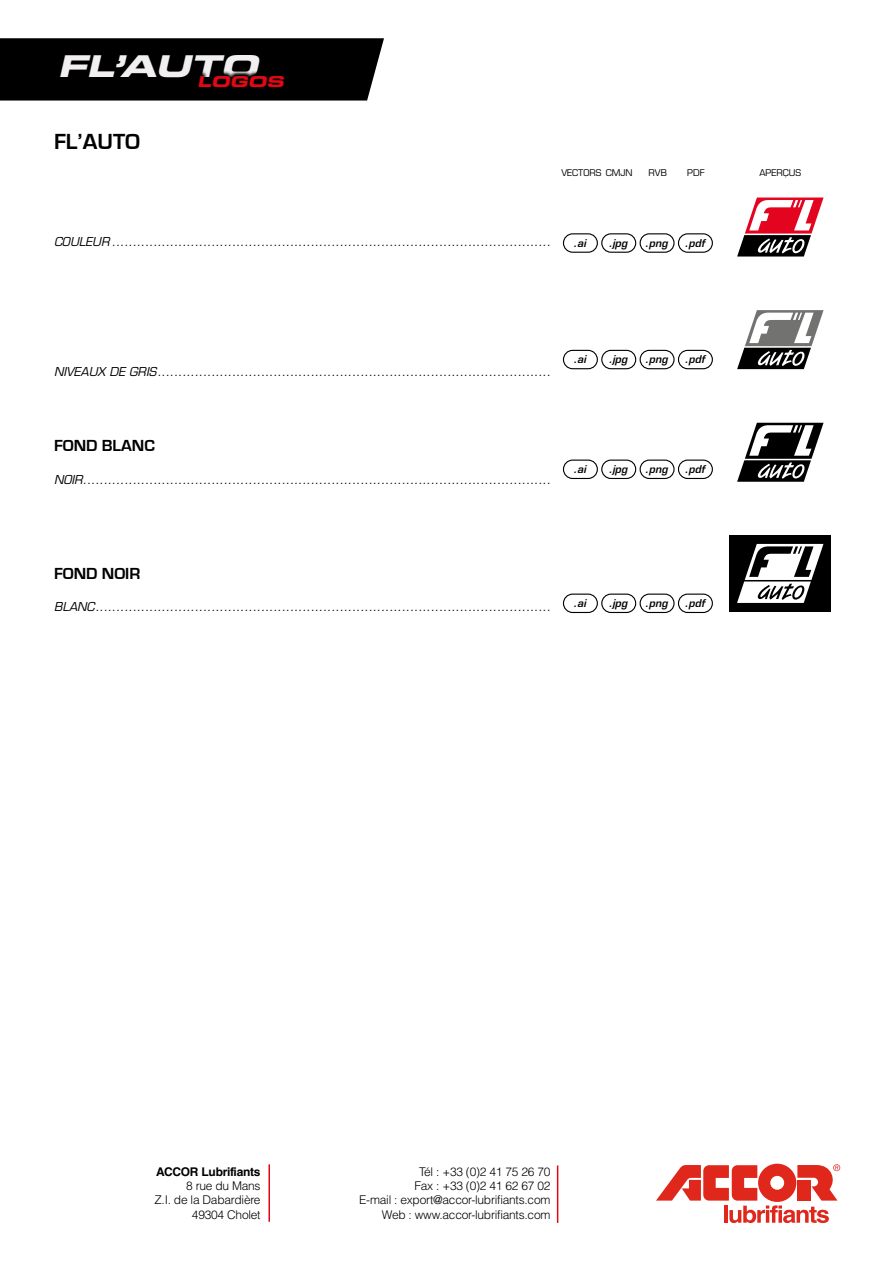
<style>
.page{position:relative;width:893px;height:1263px;background:#fff}
.page>*{position:absolute;margin:0;border:0;box-sizing:border-box;transform-origin:0 0}
.t1{font:italic 30px "Eurostile LT Std Bold Ex 2";color:#f1efef;scale:1.12 1}
.t2{font:700 22.5px "Eurostile";color:#000}
.t3{font:700 16.5px "Eurostile";color:#000}
.t4{font:italic 15px "Eurostile LT Std Bold Ex 2";color:#e30613;scale:1.11 1}
.t5{font:italic 12px "Eurostile LT Std";color:#000}
.t6{font:300 12px/14.4px "Helvetica LT Std";letter-spacing:-.02em;color:#000;text-align:right}
.t7{font:700 12px "Helvetica LT Std";letter-spacing:-.02em;color:#000}
.t8{font:italic 600 10.5px "Eurostile LT Std";color:#000}
.t9{font:9px "Eurostile LT Std";color:#000}
</style>
<div class="page">
<div style="left:0;top:38px;width:384px;height:63px;background:#000"></div>
<div style="left:194px;top:72px;width:93px;height:18px;background:#000"></div>
<div style="left:563px;top:233px;width:35px;height:20px;border:1px solid #000;border-radius:9px"></div>
<div style="left:563px;top:350px;width:35px;height:19px;border:1px solid #000;border-radius:9px"></div>
<div style="left:563px;top:593px;width:35px;height:20px;border:1px solid #000;border-radius:9px"></div>
<div style="left:563px;top:460px;width:35px;height:19px;border:1px solid #000;border-radius:9px"></div>
<div style="left:601px;top:233px;width:35px;height:20px;border:1px solid #000;border-radius:9px"></div>
<div style="left:601px;top:350px;width:35px;height:19px;border:1px solid #000;border-radius:9px"></div>
<div style="left:601px;top:593px;width:35px;height:20px;border:1px solid #000;border-radius:9px"></div>
<div style="left:601px;top:460px;width:35px;height:19px;border:1px solid #000;border-radius:9px"></div>
<div style="left:640px;top:233px;width:35px;height:20px;border:1px solid #000;border-radius:9px"></div>
<div style="left:640px;top:350px;width:35px;height:19px;border:1px solid #000;border-radius:9px"></div>
<div style="left:678px;top:233px;width:35px;height:20px;border:1px solid #000;border-radius:9px"></div>
<div style="left:678px;top:350px;width:35px;height:19px;border:1px solid #000;border-radius:9px"></div>
<div style="left:640px;top:593px;width:35px;height:20px;border:1px solid #000;border-radius:9px"></div>
<div style="left:640px;top:460px;width:35px;height:19px;border:1px solid #000;border-radius:9px"></div>
<div style="left:678px;top:593px;width:35px;height:20px;border:1px solid #000;border-radius:9px"></div>
<div style="left:678px;top:460px;width:35px;height:19px;border:1px solid #000;border-radius:9px"></div>
<div style="left:729px;top:535px;width:102px;height:77px;background:#000"></div>
<svg style="left:737px;top:544px;width:86px;height:59px"></svg>
<svg style="left:737px;top:423px;width:87px;height:59px"></svg>
<svg style="left:737px;top:198px;width:87px;height:59px"></svg>
<svg style="left:737px;top:310px;width:87px;height:59px"></svg>
<svg style="left:656px;top:1164px;width:184px;height:59px"></svg>
<hr style="left:557px;top:1165px;width:1px;height:58px;background:#e30613">
<hr style="left:268px;top:1164px;width:2px;height:58px;background:#e30613">
<h1 class="t1" style="left:58px;top:45px;width:189px">FL’AUTO</h1>
<p class="t4" style="left:197px;top:71px;width:83px">LOGOS</p>
<h2 class="t2" style="left:54px;top:129px;width:88px">FL’AUTO</h2>
<p class="t9" style="left:561px;top:167px;width:73px">VECTORS CMJN</p>
<p class="t9" style="left:649px;top:167px;width:20px">RVB</p>
<p class="t9" style="left:687px;top:167px;width:19px">PDF</p>
<p class="t9" style="left:759px;top:167px;width:43px">APERÇUS</p>
<p class="t5" style="left:54px;top:235px;width:498px">COULEUR ..........................................................................................................</p>
<p class="t8" style="left:574px;top:237px;width:14px">.ai</p>
<p class="t8" style="left:609px;top:237px;width:20px">.jpg</p>
<p class="t8" style="left:645px;top:237px;width:24px">.png</p>
<p class="t8" style="left:685px;top:237px;width:21px">.pdf</p>
<p class="t5" style="left:54px;top:364px;width:498px">NIVEAUX DE GRIS...............................................................................................</p>
<p class="t8" style="left:574px;top:353px;width:14px">.ai</p>
<p class="t8" style="left:609px;top:353px;width:20px">.jpg</p>
<p class="t8" style="left:645px;top:353px;width:24px">.png</p>
<p class="t8" style="left:685px;top:353px;width:21px">.pdf</p>
<h3 class="t3" style="left:54px;top:437px;width:102px">FOND BLANC</h3>
<p class="t5" style="left:54px;top:472px;width:498px">NOIR.................................................................................................................</p>
<p class="t8" style="left:574px;top:463px;width:14px">.ai</p>
<p class="t8" style="left:609px;top:463px;width:20px">.jpg</p>
<p class="t8" style="left:645px;top:463px;width:24px">.png</p>
<p class="t8" style="left:685px;top:463px;width:21px">.pdf</p>
<h3 class="t3" style="left:54px;top:564px;width:88px">FOND NOIR</h3>
<p class="t5" style="left:54px;top:599px;width:498px">BLANC..............................................................................................................</p>
<p class="t8" style="left:574px;top:597px;width:14px">.ai</p>
<p class="t8" style="left:609px;top:597px;width:20px">.jpg</p>
<p class="t8" style="left:645px;top:597px;width:24px">.png</p>
<p class="t8" style="left:685px;top:597px;width:21px">.pdf</p>
<p class="t7" style="left:156px;top:1164px;width:106px">ACCOR Lubrifiants</p>
<p class="t6" style="left:154px;top:1178px;width:108px">8 rue du Mans<br>Z.I. de la Dabardière<br>49304 Cholet</p>
<p class="t6" style="left:359px;top:1164px;width:193px">Tél : +33 (0)2 41 75 26 70<br>Fax : +33 (0)2 41 62 67 02<br>E-mail : export@accor-lubrifiants.com<br>Web : www.accor-lubrifiants.com</p>
</div>
